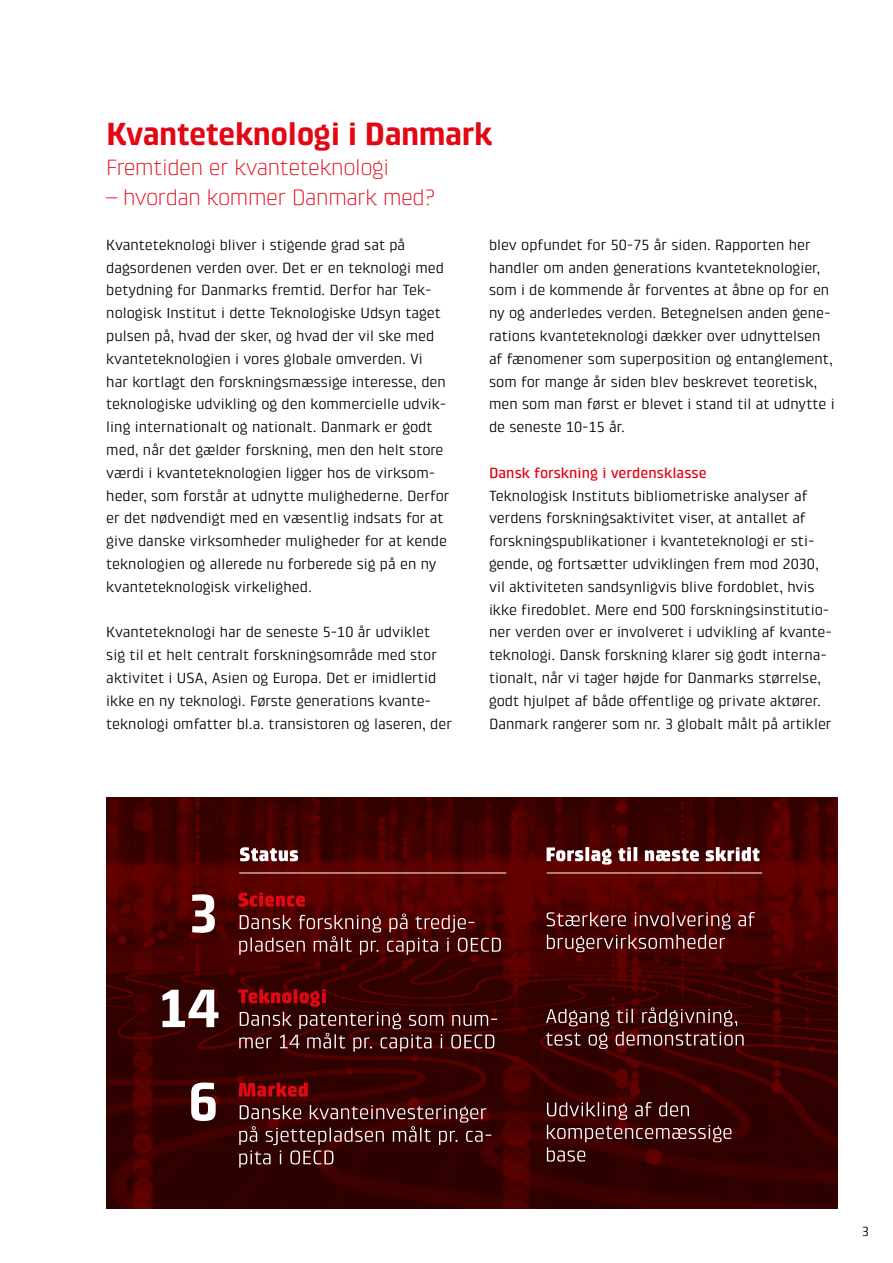
<style>
.page{position:relative;width:893px;height:1263px;background:#fff}
.page>*{position:absolute;margin:0;border:0;box-sizing:border-box;transform-origin:0 0}
.t1{font:700 32.55px "Klint Pro";letter-spacing:-.02em;color:#e30613}
.t2{font:300 22.5px "Klint Pro";letter-spacing:-.02em;color:#e30613}
.t3{font:15px/22.8px "Klint Pro";color:#000}
.t4{font:500 15px "Klint Pro";color:#e30613}
.t5{font:13.5px "Klint Pro";color:#000}
</style>
<div class="page">
<img style="left:106px;top:797px;width:732px;height:411px">
<svg style="left:239px;top:913px;width:262px;height:42px;background:#612524"></svg>
<svg style="left:238px;top:892px;width:67px;height:14px"></svg>
<svg style="left:547px;top:912px;width:208px;height:40px;background:#622827"></svg>
<svg style="left:238px;top:989px;width:259px;height:62px;background:#501a19"></svg>
<svg style="left:546px;top:1007px;width:198px;height:42px;background:#572a29"></svg>
<svg style="left:239px;top:1105px;width:252px;height:62px;background:#4c201f"></svg>
<svg style="left:238px;top:1082px;width:70px;height:15px"></svg>
<svg style="left:547px;top:1102px;width:184px;height:59px;background:#4d1e1d"></svg>
<svg style="left:240px;top:847px;width:58px;height:14px"></svg>
<svg style="left:547px;top:847px;width:212px;height:18px"></svg>
<hr style="left:239px;top:872px;width:267px;height:1px;background:#fff">
<hr style="left:547px;top:872px;width:215px;height:1px;background:#fff">
<svg style="left:192px;top:894px;width:23px;height:39px"></svg>
<svg style="left:162px;top:990px;width:56px;height:37px"></svg>
<svg style="left:191px;top:1082px;width:25px;height:39px"></svg>
<h1 class="t1" style="left:106px;top:116px;width:388px">Kvanteteknologi i Danmark</h1>
<h2 class="t2" style="left:106px;top:155px;width:284px">Fremtiden er kvanteteknologi</h2>
<h2 class="t2" style="left:106px;top:185px;width:329px">– hvordan kommer Danmark med?</h2>
<p class="t3" style="left:489px;top:233px;width:347px">blev opfundet for 50-75 år siden. Rapporten her handler om anden generations kvanteteknologier, som i de kommende år forventes at åbne op for en ny og anderledes verden. Betegnelsen anden gene&shy;rations kvanteteknologi dækker over udnyttelsen af fænomener som superposition og entanglement, som for mange år siden blev beskrevet teoretisk, men som man først er blevet i stand til at udnytte i de seneste 10-15 år.</p>
<p class="t4" style="left:489px;top:464px;width:219px">Dansk forskning i verdensklasse</p>
<p class="t3" style="left:489px;top:484px;width:344px">Teknologisk Instituts bibliometriske analyser af verdens forskningsaktivitet viser, at antallet af forskningspublikationer i kvanteteknologi er sti&shy;gende, og fortsætter udviklingen frem mod 2030, vil aktiviteten sandsynligvis blive fordoblet, hvis ikke firedoblet. Mere end 500 forskningsinstitutio&shy;ner verden over er involveret i udvikling af kvante&shy;teknologi. Dansk forskning klarer sig godt interna&shy;tionalt, når vi tager højde for Danmarks størrelse, godt hjulpet af både offentlige og private aktører.<br>Danmark rangerer som nr. 3 globalt målt på artikler</p>
<p class="t3" style="left:106px;top:233px;width:345px">Kvanteteknologi bliver i stigende grad sat på dagsordenen verden over. Det er en teknologi med betydning for Danmarks fremtid. Derfor har Tek&shy;nologisk Institut i dette Teknologiske Udsyn taget pulsen på, hvad der sker, og hvad der vil ske med kvanteteknologien i vores globale omverden. Vi<br>har kortlagt den forskningsmæssige interesse, den teknologiske udvikling og den kommercielle udvik&shy;ling internationalt og nationalt. Danmark er godt med, når det gælder forskning, men den helt store værdi i kvanteteknologien ligger hos de virksom&shy;heder, som forstår at udnytte mulighederne. Derfor er det nødvendigt med en væsentlig indsats for at give danske virksomheder muligheder for at kende teknologien og allerede nu forberede sig på en ny kvanteteknologisk virkelighed.</p>
<p class="t3" style="left:106px;top:621px;width:347px">Kvanteteknologi har de seneste 5-10 år udviklet sig til et helt centralt forskningsområde med stor aktivitet i USA, Asien og Europa. Det er imidlertid ikke en ny teknologi. Første generations kvante&shy;teknologi omfatter bl.a. transistoren og laseren, der</p>
<p class="t5" style="left:862px;top:1224px;width:9px">3</p>
</div>
